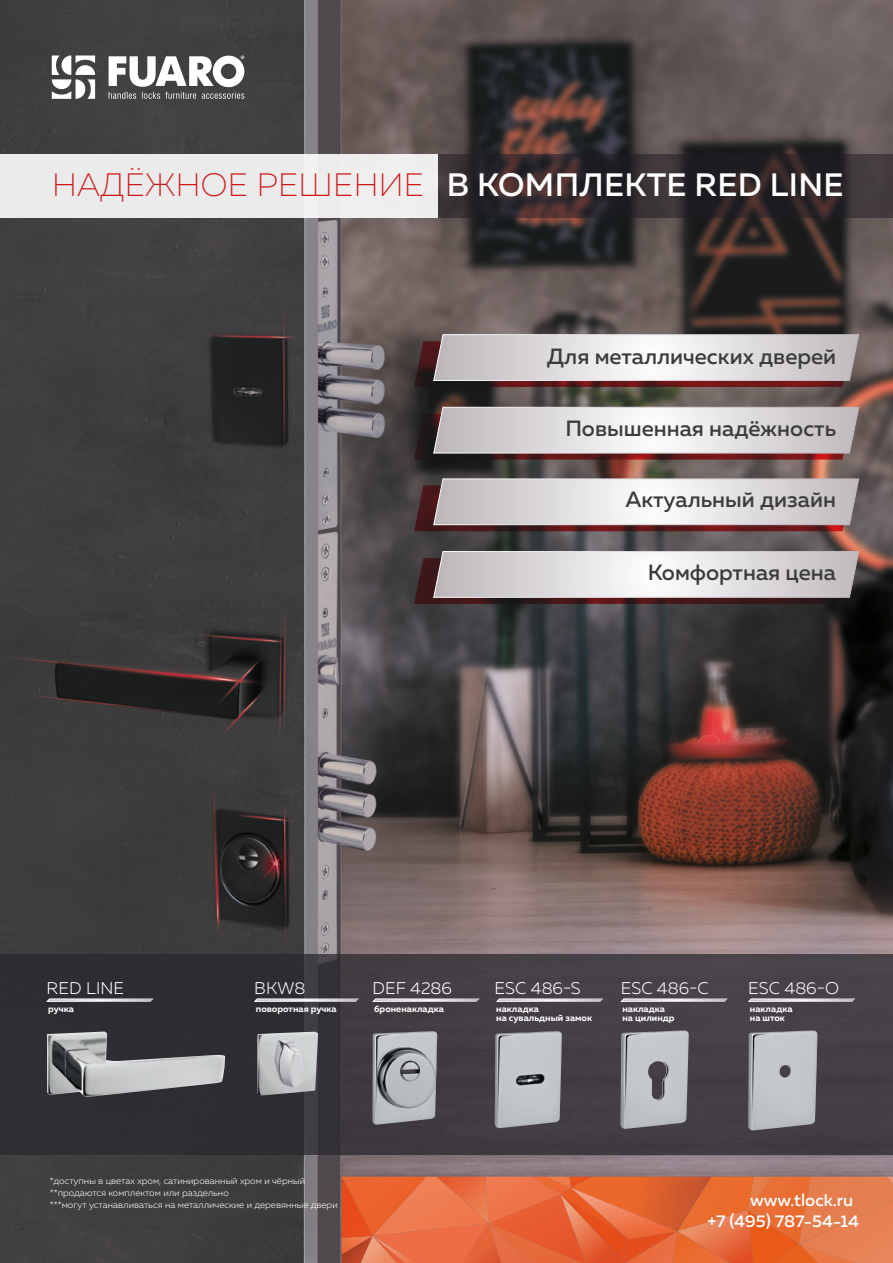
<style>
.page{position:relative;width:893px;height:1263px;background:#fff}
.page>*{position:absolute;margin:0;border:0;box-sizing:border-box;transform-origin:0 0}
.t1{font:500 32.4px "Muller";letter-spacing:.01em;color:#fff}
.t2{font:500 22.05px "Muller";color:#3c3c3b}
.t3{font:300 16.95px "Muller";letter-spacing:.01em;color:#fff}
.t4{font:500 16.95px/20.1px "Muller";color:#fff}
.t5{font:300 9.3px/12.3px "Muller";color:#fff}
.t6{font:700 9.3px/9.3px "Muller";color:#fff}
.s1{font-weight:200;color:#cd1719}
</style>
<div class="page">
<img style="left:0;top:1155px;width:893px;height:108px">
<img style="left:0;top:0;width:893px;height:955px">
<svg style="left:342px;top:1177px;width:551px;height:86px;background:#e76c3c"></svg>
<svg style="left:414px;top:334px;width:446px;height:53px"></svg>
<svg style="left:414px;top:478px;width:446px;height:53px"></svg>
<svg style="left:414px;top:406px;width:446px;height:54px"></svg>
<svg style="left:414px;top:551px;width:446px;height:53px"></svg>
<div style="left:0;top:154px;width:438px;height:63px;background:#ebebeb"></div>
<svg style="left:438px;top:154px;width:455px;height:63px;background:#31282c"></svg>
<svg style="left:52px;top:55px;width:43px;height:44px"></svg>
<svg style="left:109px;top:55px;width:135px;height:44px"></svg>
<div style="left:0;top:955px;width:893px;height:200px;background:linear-gradient(to right,#2c2b2f,#4c464d)"></div>
<img style="left:47px;top:1031px;width:178px;height:66px">
<img style="left:257px;top:1032px;width:61px;height:64px">
<img style="left:748px;top:1030px;width:69px;height:100px">
<img style="left:621px;top:1030px;width:68px;height:99px">
<img style="left:495px;top:1031px;width:67px;height:97px">
<img style="left:372px;top:1031px;width:65px;height:94px">
<svg style="left:372px;top:998px;width:108px;height:4px"></svg>
<svg style="left:253px;top:998px;width:107px;height:4px"></svg>
<svg style="left:46px;top:998px;width:108px;height:4px"></svg>
<svg style="left:495px;top:998px;width:109px;height:4px"></svg>
<svg style="left:620px;top:998px;width:108px;height:4px"></svg>
<svg style="left:747px;top:998px;width:109px;height:4px"></svg>
<h1 class="t1" style="left:52px;top:164px;width:793px"><span class="s1">НАДЁЖНОЕ РЕШЕНИЕ</span> В КОМПЛЕКТЕ RED LINE</h1>
<h2 class="t2" style="left:547px;top:343px;width:291px">Для металлических дверей</h2>
<h2 class="t2" style="left:565px;top:415px;width:272px">Повышенная надёжность</h2>
<h2 class="t2" style="left:625px;top:486px;width:212px">Актуальный дизайн</h2>
<h2 class="t2" style="left:648px;top:559px;width:190px">Комфортная цена</h2>
<h3 class="t3" style="left:46px;top:978px;width:79px">RED LINE</h3>
<p class="t6" style="left:48px;top:1004px;width:27px">ручка</p>
<h3 class="t3" style="left:254px;top:978px;width:53px">BKW8</h3>
<p class="t6" style="left:256px;top:1004px;width:82px">поворотная ручка</p>
<h3 class="t3" style="left:372px;top:978px;width:81px">DEF 4286</h3>
<p class="t6" style="left:374px;top:1004px;width:71px">броненакладка</p>
<h3 class="t3" style="left:495px;top:978px;width:88px">ESC 486-S</h3>
<p class="t6" style="left:496px;top:1004px;width:97px">накладка<br>на сувальдный замок</p>
<h3 class="t3" style="left:621px;top:978px;width:90px">ESC 486-С</h3>
<p class="t6" style="left:622px;top:1004px;width:54px">накладка на цилиндр</p>
<h3 class="t3" style="left:748px;top:978px;width:92px">ESC 486-O</h3>
<p class="t6" style="left:750px;top:1004px;width:44px">накладка на шток</p>
<p class="t5" style="left:50px;top:1174px;width:289px">*доступны в цветах хром, сатинированный хром и чёрный **продаются комплектом или раздельно<br>***могут устанавливаться на металлические и деревянные двери</p>
<h3 class="t4" style="left:708px;top:1190px;width:153px;text-indent:42px">www.tlock.ru +7 (495) 787-54-14</h3>
</div>
